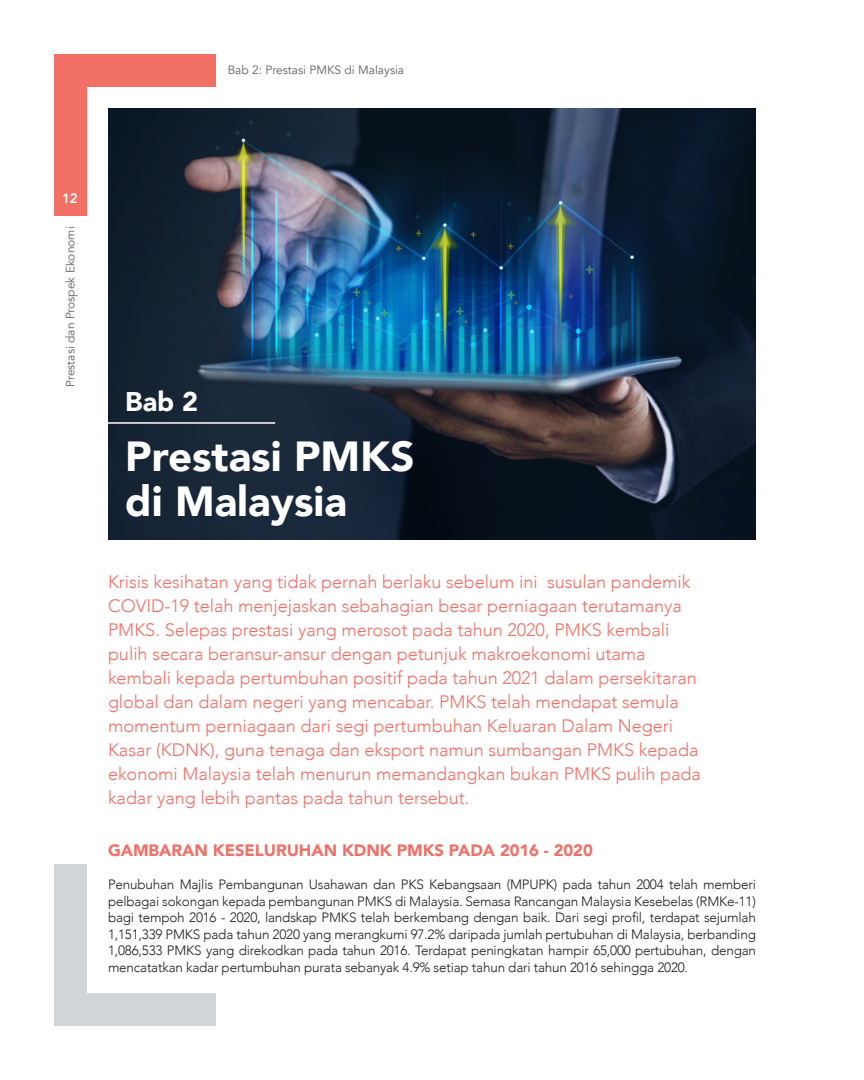
<style>
.page{position:relative;width:864px;height:1080px;background:#fff}
.page>*{position:absolute;margin:0;border:0;box-sizing:border-box;transform-origin:0 0}
.t1{font:900 42px "Avenir";color:#fff}
.t2{font:900 27px "Avenir";color:#fff}
.t3{font:300 18px/24px "Avenir";color:#f26f66}
.t4{font:900 16.5px "Avenir";color:#f26f66}
.t5{font:300 13.5px/16.5px "Avenir";letter-spacing:-.015em;color:#231f20;text-align:justify}
.t6{font:800 13.5px "Avenir";color:#fff}
.t7{font:12px "Avenir";color:#636366}
</style>
<div class="page">
<div style="left:54px;top:993px;width:162px;height:33px;background:#d1d5da"></div>
<div style="left:54px;top:864px;width:32px;height:162px;background:#d1d5da"></div>
<div style="left:54px;top:54px;width:162px;height:33px;background:#f26f66"></div>
<div style="left:54px;top:54px;width:32px;height:162px;background:#f26f66"></div>
<img style="left:108px;top:108px;width:648px;height:432px">
<hr style="left:104px;top:422px;width:171px;height:2px;background:#fff">
<p class="t7" style="left:228px;top:62px;width:178px">Bab 2: Prestasi PMKS di Malaysia</p>
<p class="t6" style="left:62px;top:187px;width:17px">12</p>
<p class="t7" style="left:63px;top:387px;width:162px;rotate:-90deg">Prestasi dan Prospek Ekonomi</p>
<h2 class="t2" style="left:125px;top:379px;width:74px">Bab 2</h2>
<p class="t1" style="left:125px;top:420px;width:291px">Prestasi PMKS</p>
<p class="t1" style="left:125px;top:465px;width:223px">di Malaysia</p>
<p class="t3" style="left:108px;top:570px;width:594px">Krisis kesihatan yang tidak pernah berlaku sebelum ini susulan pandemik COVID-19 telah menjejaskan sebahagian besar perniagaan terutamanya PMKS. Selepas prestasi yang merosot pada tahun 2020, PMKS kembali pulih secara beransur-ansur dengan petunjuk makroekonomi utama kembali kepada pertumbuhan positif pada tahun 2021 dalam persekitaran global dan dalam negeri yang mencabar. PMKS telah mendapat semula momentum perniagaan dari segi pertumbuhan Keluaran Dalam Negeri Kasar (KDNK), guna tenaga dan eksport namun sumbangan PMKS kepada ekonomi Malaysia telah menurun memandangkan bukan PMKS pulih pada kadar yang lebih pantas pada tahun tersebut.</p>
<p class="t4" style="left:108px;top:836px;width:486px">GAMBARAN KESELURUHAN KDNK PMKS PADA 2016 - 2020</p>
<p class="t5" style="left:108px;top:876px;width:650px">Penubuhan Majlis Pembangunan Usahawan dan PKS Kebangsaan (MPUPK) pada tahun 2004 telah memberi pelbagai sokongan kepada pembangunan PMKS di Malaysia. Semasa Rancangan Malaysia Kesebelas (RMKe-11) bagi tempoh 2016 - 2020, landskap PMKS telah berkembang dengan baik. Dari segi profil, terdapat sejumlah 1,151,339 PMKS pada tahun 2020 yang merangkumi 97.2% daripada jumlah pertubuhan di Malaysia, berbanding 1,086,533 PMKS yang direkodkan pada tahun 2016. Terdapat peningkatan hampir 65,000 pertubuhan, dengan mencatatkan kadar pertumbuhan purata sebanyak 4.9% setiap tahun dari tahun 2016 sehingga 2020.</p>
</div>
